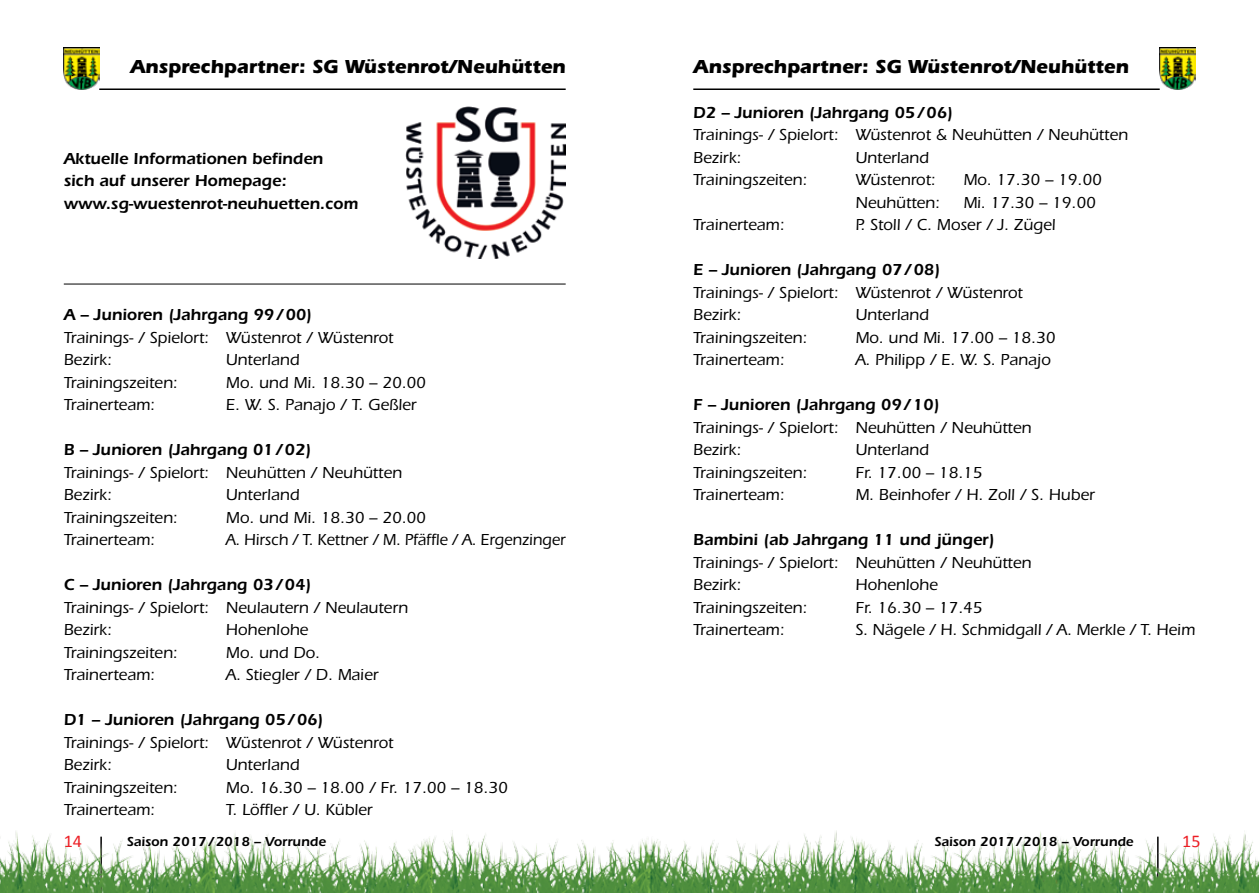
<style>
.page{position:relative;width:1259px;height:893px;background:#fff}
.page>*{position:absolute;margin:0;border:0;box-sizing:border-box;transform-origin:0 0}
.t1{font:700 19.5px "ITC Eras Std";color:#000}
.t2{font:18px "Calibri";color:#ed1d24}
.t3{font:500 16.5px/22.5px "ITC Eras Std";color:#000}
.t4{font:600 16.5px/22.5px "ITC Eras Std";color:#000}
.t5{font:500 16.5px "ITC Eras Std";color:#000;scale:.96 1}
.t6{font:600 13.5px "ITC Eras Std";color:#000}
</style>
<div class="page">
<img style="left:0;top:831px;width:1259px;height:62px">
<hr style="left:99px;top:88px;width:467px;height:2px;background:#000">
<hr style="left:693px;top:88px;width:466px;height:2px;background:#000">
<svg style="left:566px;top:831px;width:63px;height:62px"></svg>
<svg style="left:629px;top:831px;width:64px;height:62px"></svg>
<img style="left:64px;top:47px;width:35px;height:43px">
<img style="left:1160px;top:47px;width:35px;height:43px">
<img style="left:405px;top:107px;width:161px;height:152px">
<hr style="left:64px;top:284px;width:502px;height:1px;background:#000">
<p class="t1" style="left:130px;top:55px;width:437px">Ansprechpartner: SG Wüstenrot/Neuhütten</p>
<p class="t1" style="left:693px;top:55px;width:437px">Ansprechpartner: SG Wüstenrot/Neuhütten</p>
<p class="t4" style="left:693px;top:101px;width:261px">D2 – Junioren (Jahrgang 05/06)</p>
<p class="t3" style="left:693px;top:124px;width:436px">Trainings- / Spielort: Wüstenrot &amp; Neuhütten / Neuhütten<br>Bezirk:</p>
<p class="t3" style="left:855px;top:146px;width:75px">Unterland</p>
<p class="t4" style="left:64px;top:147px;width:296px">Aktuelle Informationen befinden<br>sich auf unserer Homepage: www.sg-wuestenrot-neuhuetten.com</p>
<p class="t3" style="left:693px;top:169px;width:115px">Trainingszeiten:</p>
<p class="t3" style="left:855px;top:169px;width:82px">Wüstenrot:</p>
<p class="t3" style="left:963px;top:169px;width:140px">Mo. 17.30 – 19.00</p>
<p class="t3" style="left:855px;top:191px;width:86px">Neuhütten:</p>
<p class="t3" style="left:963px;top:191px;width:134px">Mi. 17.30 – 19.00</p>
<p class="t3" style="left:693px;top:214px;width:93px">Trainerteam:</p>
<p class="t3" style="left:855px;top:214px;width:202px">P. Stoll / C. Moser / J. Zügel</p>
<p class="t4" style="left:693px;top:258px;width:248px">E – Junioren (Jahrgang 07/08)</p>
<p class="t3" style="left:693px;top:281px;width:331px">Trainings- / Spielort: Wüstenrot / Wüstenrot<br>Bezirk:</p>
<p class="t3" style="left:855px;top:304px;width:75px">Unterland</p>
<p class="t4" style="left:64px;top:304px;width:250px">A – Junioren (Jahrgang 99/00)</p>
<p class="t3" style="left:64px;top:326px;width:331px">Trainings- / Spielort: Wüstenrot / Wüstenrot<br>Bezirk:</p>
<p class="t3" style="left:693px;top:326px;width:115px">Trainingszeiten:</p>
<p class="t3" style="left:855px;top:326px;width:202px">Mo. und Mi. 17.00 – 18.30</p>
<p class="t3" style="left:693px;top:349px;width:93px">Trainerteam:</p>
<p class="t3" style="left:855px;top:349px;width:197px">A. Philipp / E. W. S. Panajo</p>
<p class="t4" style="left:693px;top:393px;width:248px">F – Junioren (Jahrgang 09/10)</p>
<p class="t3" style="left:693px;top:416px;width:340px">Trainings- / Spielort: Neuhütten / Neuhütten<br>Bezirk:</p>
<p class="t3" style="left:226px;top:349px;width:75px">Unterland</p>
<p class="t3" style="left:64px;top:371px;width:115px">Trainingszeiten:</p>
<p class="t3" style="left:226px;top:371px;width:202px">Mo. und Mi. 18.30 – 20.00</p>
<p class="t3" style="left:64px;top:394px;width:93px">Trainerteam:</p>
<p class="t3" style="left:226px;top:394px;width:192px">E. W. S. Panajo / T. Geßler</p>
<p class="t4" style="left:64px;top:439px;width:249px">B – Junioren (Jahrgang 01/02)</p>
<p class="t3" style="left:64px;top:461px;width:340px">Trainings- / Spielort: Neuhütten / Neuhütten<br>Bezirk:</p>
<p class="t3" style="left:855px;top:439px;width:75px">Unterland</p>
<p class="t3" style="left:693px;top:461px;width:115px">Trainingszeiten:</p>
<p class="t3" style="left:855px;top:461px;width:129px">Fr. 17.00 – 18.15</p>
<p class="t3" style="left:693px;top:484px;width:93px">Trainerteam:</p>
<p class="t3" style="left:855px;top:484px;width:241px">M. Beinhofer / H. Zoll / S. Huber</p>
<p class="t4" style="left:693px;top:528px;width:303px">Bambini (ab Jahrgang 11 und jünger)</p>
<p class="t3" style="left:693px;top:551px;width:340px">Trainings- / Spielort: Neuhütten / Neuhütten<br>Bezirk:</p>
<p class="t3" style="left:226px;top:484px;width:75px">Unterland</p>
<p class="t3" style="left:64px;top:506px;width:115px">Trainingszeiten:</p>
<p class="t3" style="left:226px;top:506px;width:202px">Mo. und Mi. 18.30 – 20.00</p>
<p class="t3" style="left:64px;top:529px;width:93px">Trainerteam:</p>
<p class="t5" style="left:226px;top:531px;width:355px">A. Hirsch / T. Kettner / M. Pfäffle / A. Ergenzinger</p>
<p class="t4" style="left:64px;top:574px;width:249px">C – Junioren (Jahrgang 03/04)</p>
<p class="t3" style="left:64px;top:596px;width:346px">Trainings- / Spielort: Neulautern / Neulautern<br>Bezirk:</p>
<p class="t3" style="left:855px;top:574px;width:84px">Hohenlohe</p>
<p class="t3" style="left:693px;top:596px;width:115px">Trainingszeiten:</p>
<p class="t3" style="left:855px;top:596px;width:129px">Fr. 16.30 – 17.45</p>
<p class="t3" style="left:693px;top:619px;width:93px">Trainerteam:</p>
<p class="t3" style="left:855px;top:619px;width:341px">S. Nägele / H. Schmidgall / A. Merkle / T. Heim</p>
<p class="t3" style="left:226px;top:619px;width:84px">Hohenlohe</p>
<p class="t3" style="left:64px;top:641px;width:115px">Trainingszeiten:</p>
<p class="t3" style="left:226px;top:641px;width:96px">Mo. und Do.</p>
<p class="t3" style="left:64px;top:664px;width:93px">Trainerteam:</p>
<p class="t3" style="left:226px;top:664px;width:154px">A. Stiegler / D. Maier</p>
<p class="t4" style="left:64px;top:709px;width:261px">D1 – Junioren (Jahrgang 05/06)</p>
<p class="t3" style="left:64px;top:731px;width:331px">Trainings- / Spielort: Wüstenrot / Wüstenrot<br>Bezirk:</p>
<p class="t3" style="left:226px;top:754px;width:75px">Unterland</p>
<p class="t3" style="left:64px;top:776px;width:115px">Trainingszeiten:</p>
<p class="t3" style="left:226px;top:776px;width:283px">Mo. 16.30 – 18.00 / Fr. 17.00 – 18.30</p>
<p class="t3" style="left:64px;top:799px;width:93px">Trainerteam:</p>
<p class="t3" style="left:226px;top:799px;width:148px">T. Löffler / U. Kübler</p>
<p class="t2" style="left:64px;top:829px;width:20px">14</p>
<p class="t6" style="left:127px;top:833px;width:201px">Saison 2017/2018 – Vorrunde</p>
<p class="t6" style="left:934px;top:833px;width:201px">Saison 2017/2018 – Vorrunde</p>
<p class="t2" style="left:1182px;top:829px;width:20px">15</p>
</div>
